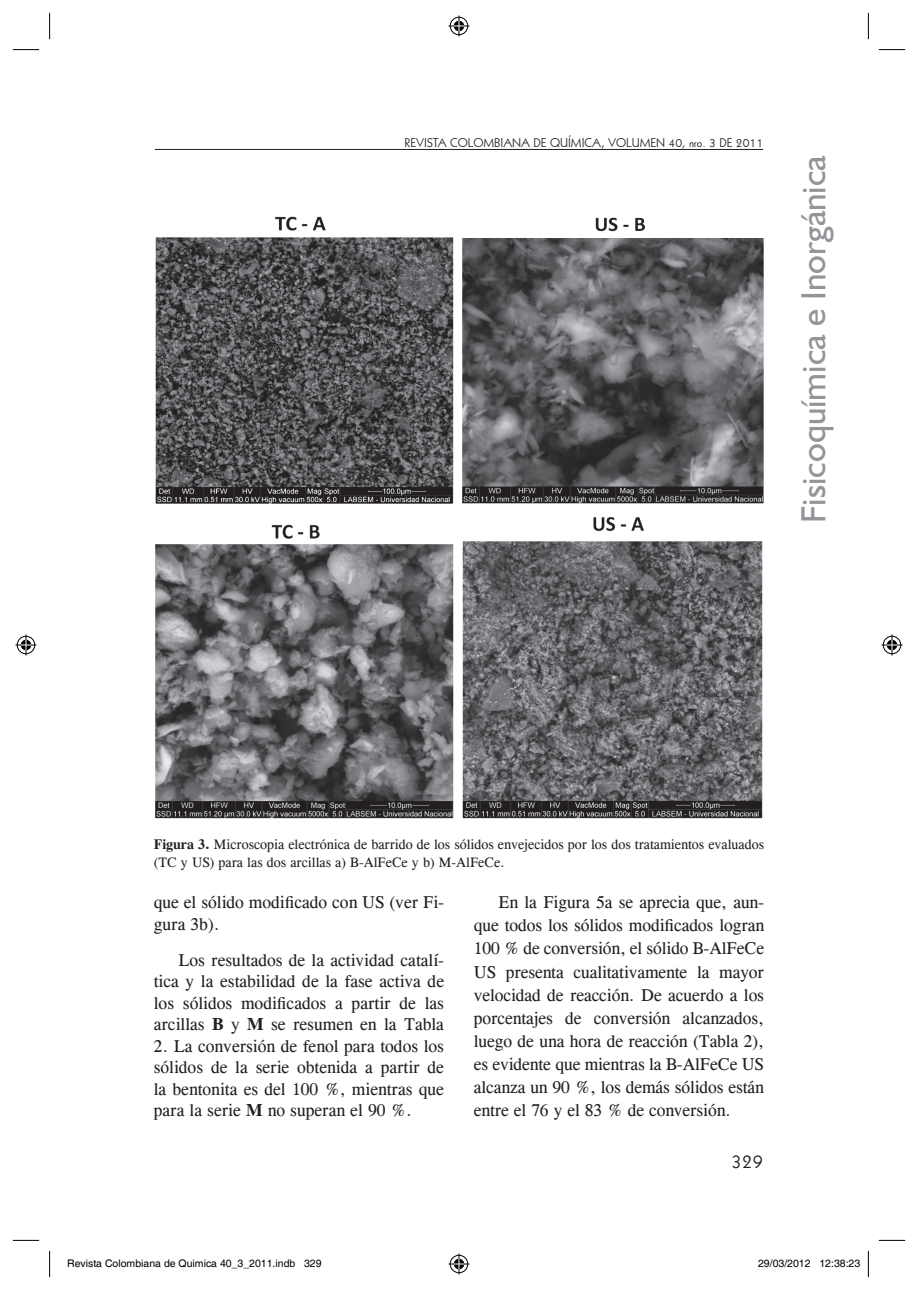
<style>
.page{position:relative;width:918px;height:1290px;background:#fff}
.page>*{position:absolute;margin:0;border:0;box-sizing:border-box;transform-origin:0 0}
.t1{font:35px "Humanist 521 BT";color:#939598}
.t2{font:19.25px "Geometric 231 BT Roman C";color:#231f20}
.t3{font:17.5px/23.1px "CG Times";color:#231f20;text-align:justify}
.t4{font:14px/17.5px "CG Times";color:#231f20}
.t5{font:12.25px "Geometric 231 BT Roman C";color:#231f20}
.t6{font:10.5px "Helvetica";color:#000}
.s1{font-weight:700}
</style>
<div class="page">
<hr style="left:155px;top:149px;width:608px;height:1px;background:#231f20">
<img style="left:155px;top:524px;width:299px;height:295px">
<img style="left:462px;top:517px;width:301px;height:302px">
<img style="left:155px;top:216px;width:299px;height:288px">
<img style="left:462px;top:217px;width:302px;height:287px">
<div style="left:462px;top:232px;width:301px;height:5px;background:#fff"></div>
<svg style="left:13px;top:49px;width:26px;height:1px"></svg>
<svg style="left:879px;top:49px;width:26px;height:1px"></svg>
<svg style="left:13px;top:1240px;width:26px;height:1px"></svg>
<svg style="left:879px;top:1240px;width:26px;height:1px"></svg>
<svg style="left:49px;top:13px;width:1px;height:26px"></svg>
<svg style="left:49px;top:1251px;width:1px;height:26px"></svg>
<svg style="left:868px;top:13px;width:1px;height:26px"></svg>
<svg style="left:868px;top:1251px;width:1px;height:26px"></svg>
<svg style="left:448px;top:15px;width:21px;height:21px"></svg>
<svg style="left:448px;top:1253px;width:21px;height:21px"></svg>
<svg style="left:15px;top:634px;width:21px;height:21px"></svg>
<svg style="left:881px;top:634px;width:21px;height:21px"></svg>
<p class="t5" style="left:404px;top:134px;width:360px">REVISTA COLOMBIANA DE QUÍMICA, VOLUMEN 40, nro. 3 DE 2011</p>
<h1 class="t1" style="left:792px;top:523px;width:369px;rotate:-90deg">Fisicoquímica e Inorgánica</h1>
<p class="t4" style="left:154px;top:836px;width:612px"><span class="s1">Figura 3.</span> Microscopia electrónica de barrido de los sólidos envejecidos por los dos tratamientos evaluados (TC y US) para las dos arcillas a) B-AlFeCe y b) M-AlFeCe.</p>
<p class="t3" style="left:154px;top:891px;width:292px;line-height:21.5px">que el sólido modificado con US (ver Fi&shy;gura 3b).</p>
<p class="t3" style="left:154px;top:949px;width:292px;line-height:21.5px;text-indent:25px">Los resultados de la actividad catalí&shy;tica y la estabilidad de la fase activa de los sólidos modificados a partir de las arcillas <span class="s1">B</span> y <span class="s1">M</span> se resumen en la Tabla</p>
<p class="t3" style="left:154px;top:1035px;width:292px;line-height:21.5px">2. La conversión de fenol para todos los sólidos de la serie obtenida a partir de la bentonita es del 100 %, mientras que para la serie <span class="s1">M</span> no superan el 90 %.</p>
<p class="t3" style="left:474px;top:891px;width:292px;text-indent:25px">En la Figura 5a se aprecia que, aun&shy;que todos los sólidos modificados logran 100 % de conversión, el sólido B-AlFeCe US presenta cualitativamente la mayor velocidad de reacción. De acuerdo a los porcentajes de conversión alcanzados, luego de una hora de reacción (Tabla 2), es evidente que mientras la B-AlFeCe US alcanza un 90 %, los demás sólidos están entre el 76 y el 83 % de conversión.</p>
<p class="t2" style="left:731px;top:1149px;width:34px">329</p>
<p class="t6" style="left:67px;top:1257px;width:256px">Revista Colombiana de Quimica 40_3_2011.indb 329</p>
<p class="t6" style="left:758px;top:1257px;width:104px">29/03/2012 12:38:23</p>
</div>
